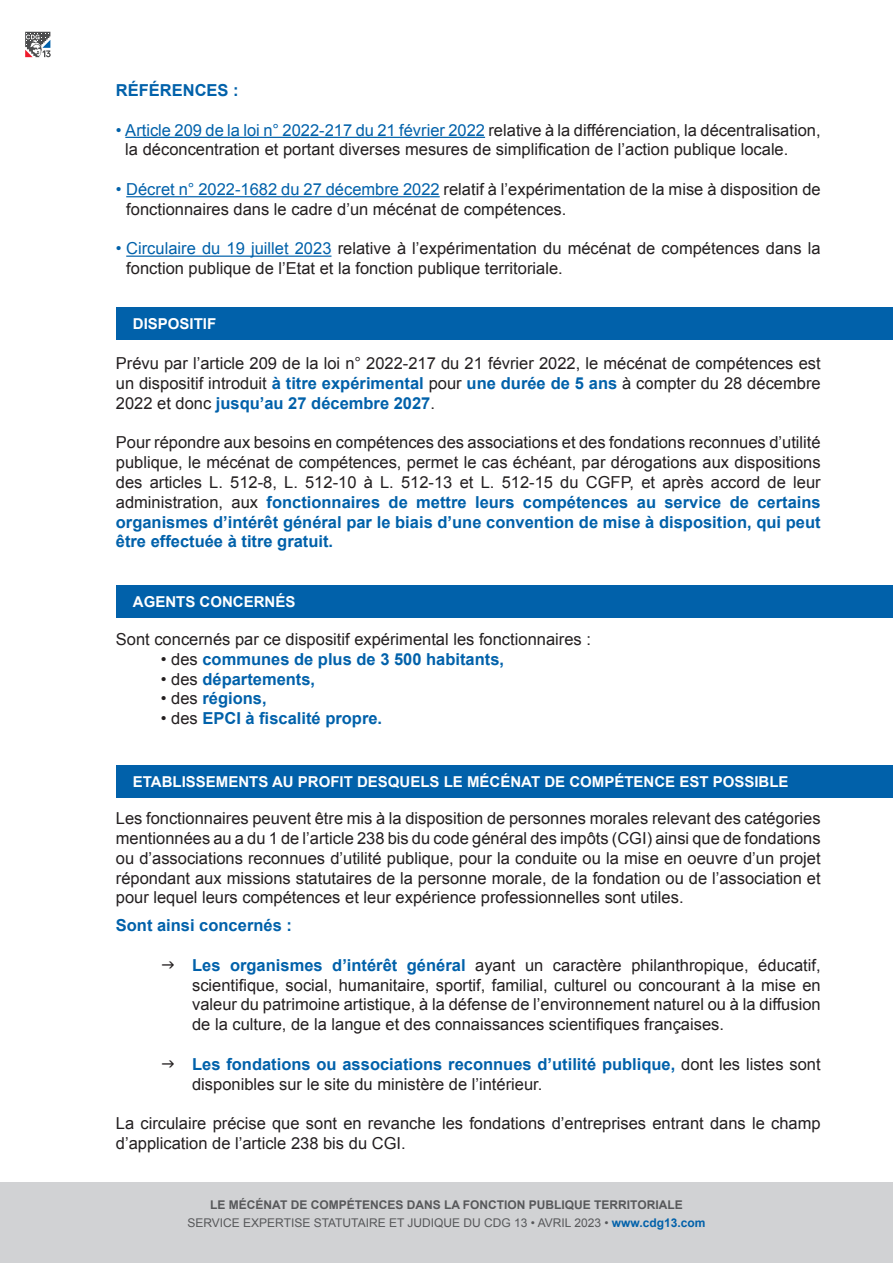
<style>
.page{position:relative;width:893px;height:1263px;background:#fff}
.page>*{position:absolute;margin:0;border:0;box-sizing:border-box;transform-origin:0 0}
.t1{font:16.5px/19.8px "Arial";color:#231f20}
.t2{font:700 16.5px "Arial";color:#0161aa}
.t3{font:700 15px "Arial";color:#fff}
.t4{font:12px "Arial";color:#57585a}
.t5{font:700 12px "Arial";color:#57585a}
.s1{color:#0161aa}
.s2{font-weight:700;color:#0161aa}
.s3{font-weight:400;color:#231f20}
</style>
<div class="page">
<div style="left:0;top:1182px;width:893px;height:81px;background:#d1d2d4"></div>
<hr style="left:125px;top:137px;width:360px;height:1px;background:#0161aa">
<hr style="left:126px;top:196px;width:314px;height:1px;background:#0161aa">
<hr style="left:126px;top:256px;width:205px;height:1px;background:#0161aa">
<div style="left:116px;top:308px;width:777px;height:32px;background:#0161aa"></div>
<div style="left:116px;top:585px;width:777px;height:32px;background:#0161aa"></div>
<div style="left:116px;top:765px;width:777px;height:32px;background:#0161aa"></div>
<svg style="left:25px;top:32px;width:26px;height:25px"></svg>
<p class="t2" style="left:116px;top:79px;width:124px">RÉFÉRENCES :</p>
<p class="t1" style="left:125px;top:120px;width:697px;text-indent:-9px"><span class="s1">• Article 209 de la loi n° 2022-217 du 21 février 2022</span> relative à la différenciation, la décentralisation, la déconcentration et portant diverses mesures de simplification de l’action publique locale.</p>
<p class="t1" style="left:126px;top:179px;width:696px;text-indent:-10px"><span class="s1">• Décret n° 2022-1682 du 27 décembre 2022</span> relatif à l’expérimentation de la mise à disposition de fonctionnaires dans le cadre d’un mécénat de compétences.</p>
<p class="t1" style="left:126px;top:239px;width:696px;text-indent:-10px"><span class="s1">• Circulaire du 19 juillet 2023</span> relative à l’expérimentation du mécénat de compétences dans la fonction publique de l’Etat et la fonction publique territoriale.</p>
<p class="t3" style="left:133px;top:314px;width:85px">DISPOSITIF</p>
<p class="t1" style="left:116px;top:354px;width:706px;text-align:justify">Prévu par l’article 209 de la loi n° 2022-217 du 21 février 2022, le mécénat de compétences est un dispositif introduit <span class="s2">à titre expérimental</span> pour <span class="s2">une durée de 5 ans</span> à compter du 28 décembre 2022 et donc <span class="s2">jusqu’au 27 décembre 2027</span>.</p>
<p class="t1" style="left:116px;top:433px;width:706px;text-align:justify">Pour répondre aux besoins en compétences des associations et des fondations reconnues d’utilité publique, le mécénat de compétences, permet le cas échéant, par dérogations aux dispositions des articles L. 512-8, L. 512-10 à L. 512-13 et L. 512-15 du CGFP, et après accord de leur administration, aux <span class="s2">fonctionnaires de mettre leurs compétences au service de certains organismes d’intérêt général par le biais d’une convention de mise à disposition, qui peut être effectuée à titre gratuit.</span></p>
<p class="t3" style="left:133px;top:592px;width:164px">AGENTS CONCERNÉS</p>
<p class="t1" style="left:116px;top:629px;width:477px">Sont concernés par ce dispositif expérimental les fonctionnaires :</p>
<p class="t2" style="left:161px;top:648px;width:345px"><span class="s3">• des</span> communes de plus de 3 500 habitants,</p>
<p class="t2" style="left:161px;top:668px;width:156px"><span class="s3">• des</span> départements,</p>
<p class="t2" style="left:161px;top:688px;width:107px"><span class="s3">• des</span> régions,</p>
<p class="t2" style="left:161px;top:707px;width:223px"><span class="s3">• des</span> EPCI à fiscalité propre.</p>
<p class="t3" style="left:133px;top:772px;width:657px">ETABLISSEMENTS AU PROFIT DESQUELS LE MÉCÉNAT DE COMPÉTENCE EST POSSIBLE</p>
<p class="t1" style="left:116px;top:809px;width:706px;text-align:justify">Les fonctionnaires peuvent être mis à la disposition de personnes morales relevant des catégories mentionnées au a du 1 de l’article 238 bis du code général des impôts (CGI) ainsi que de fondations ou d’associations reconnues d’utilité publique, pour la conduite ou la mise en oeuvre d’un projet répondant aux missions statutaires de la personne morale, de la fondation ou de l’association et pour lequel leurs compétences et leur expérience professionnelles sont utiles.</p>
<p class="t2" style="left:116px;top:914px;width:178px">Sont ainsi concernés :</p>
<p class="t1" style="left:192px;top:955px;width:630px;text-align:justify"><span class="s2">Les organismes d’intérêt général</span> ayant un caractère philanthropique, éducatif, scientifique, social, humanitaire, sportif, familial, culturel ou concourant à la mise en valeur du patrimoine artistique, à la défense de l’environnement naturel ou à la diffusion de la culture, de la langue et des connaissances scientifiques françaises.</p>
<p class="t1" style="left:192px;top:1054px;width:630px"><span class="s2">Les fondations ou associations reconnues d’utilité publique,</span> dont les listes sont disponibles sur le site du ministère de l’intérieur.</p>
<p class="t1" style="left:116px;top:1114px;width:706px">La circulaire précise que sont en revanche les fondations d’entreprises entrant dans le champ d’application de l’article 238 bis du CGI.</p>
<p class="t5" style="left:210px;top:1197px;width:474px">LE MÉCÉNAT DE COMPÉTENCES DANS LA FONCTION PUBLIQUE TERRITORIALE</p>
<p class="t4" style="left:187px;top:1215px;width:520px">SERVICE EXPERTISE STATUTAIRE ET JUDIQUE DU CDG 13 • AVRIL 2023 • <span class="s2">www.cdg13.com</span></p>
</div>
